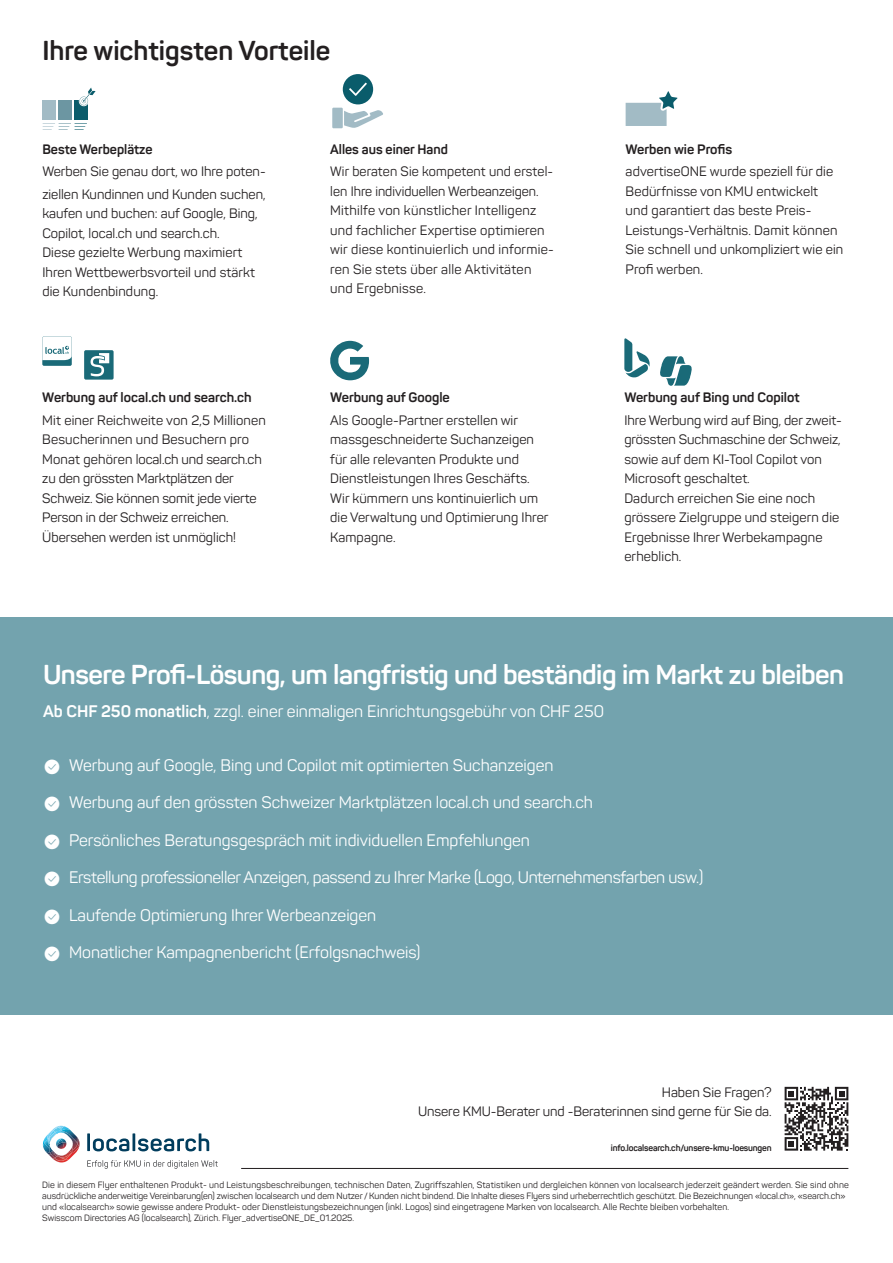
<style>
.page{position:relative;width:893px;height:1263px;background:#fff}
.page>*{position:absolute;margin:0;border:0;box-sizing:border-box;transform-origin:0 0}
.t1{font:700 27px "Panton";letter-spacing:-.02em;color:#fff}
.t2{font:700 27px "Panton";color:#231f20}
.t3{font:16.5px "Panton";color:#fff}
.t4{font:16.5px "Panton";letter-spacing:-.02em;color:#fff}
.t5{font:13.5px/19.5px "Panton";letter-spacing:.01em;color:#231f20}
.t6{font:700 13.5px "Panton";color:#231f20}
.t7{font:9px/10.8px "Panton";letter-spacing:.01em;color:#231f20}
.t8{font:700 9px "Panton";letter-spacing:-.02em;color:#231f20}
.s1{font-weight:700}
</style>
<div class="page">
<div style="left:0;top:617px;width:893px;height:398px;background:#73a3ae"></div>
<div style="left:43px;top:101px;width:13px;height:19px;background:#a2bbc5"></div>
<div style="left:59px;top:101px;width:13px;height:19px;background:#6c96a2"></div>
<div style="left:74px;top:101px;width:14px;height:19px;background:#0a5c6b"></div>
<svg style="left:43px;top:123px;width:44px;height:7px"></svg>
<svg style="left:79px;top:88px;width:17px;height:17px"></svg>
<svg style="left:626px;top:91px;width:51px;height:35px"></svg>
<svg style="left:344px;top:110px;width:39px;height:18px"></svg>
<div style="left:332px;top:108px;width:11px;height:20px;background:#a2bbc5"></div>
<svg style="left:87px;top:1160px;width:131px;height:9px"></svg>
<hr style="left:87px;top:1133px;width:3px;height:18px;background:#013d5d">
<svg style="left:93px;top:1138px;width:36px;height:13px"></svg>
<hr style="left:132px;top:1133px;width:3px;height:18px;background:#013d5d">
<svg style="left:138px;top:1133px;width:71px;height:18px"></svg>
<svg style="left:42px;top:1126px;width:38px;height:36px"></svg>
<svg style="left:785px;top:1087px;width:63px;height:63px"></svg>
<hr style="left:241px;top:1168px;width:607px;height:1px;background:#231f20">
<svg style="left:624px;top:338px;width:26px;height:39px"></svg>
<svg style="left:660px;top:356px;width:32px;height:30px"></svg>
<svg style="left:330px;top:341px;width:39px;height:39px"></svg>
<svg style="left:42px;top:336px;width:30px;height:30px"></svg>
<svg style="left:84px;top:350px;width:30px;height:30px"></svg>
<svg style="left:343px;top:74px;width:30px;height:30px"></svg>
<h1 class="t2" style="left:42px;top:34px;width:290px">Ihre wichtigsten Vorteile</h1>
<p class="t6" style="left:42px;top:140px;width:112px">Beste Werbeplätze</p>
<p class="t5" style="left:42px;top:160px;width:225px;line-height:22.5px">Werben Sie genau dort, wo Ihre poten&shy;ziellen Kundinnen und Kunden suchen,</p>
<p class="t5" style="left:42px;top:203px;width:217px">kaufen und buchen: auf Google, Bing,<br>Copilot, local.ch und search.ch.<br>Diese gezielte Werbung maximiert<br>Ihren Wettbewerbsvorteil und stärkt die Kundenbindung.</p>
<p class="t6" style="left:42px;top:389px;width:211px">Werbung auf local.ch und search.ch</p>
<p class="t5" style="left:42px;top:410px;width:225px">Mit einer Reichweite von 2,5 Millionen Besucherinnen und Besuchern pro Monat gehören local.ch und search.ch zu den grössten Marktplätzen der Schweiz. Sie können somit jede vierte Person in der Schweiz erreichen.<br>Übersehen werden ist unmöglich!</p>
<p class="t6" style="left:330px;top:140px;width:119px">Alles aus einer Hand</p>
<p class="t5" style="left:330px;top:161px;width:225px">Wir beraten Sie kompetent und erstel&shy;len Ihre individuellen Werbeanzeigen.<br>Mithilfe von künstlicher Intelligenz und fachlicher Expertise optimieren wir diese kontinuierlich und informie&shy;ren Sie stets über alle Aktivitäten und Ergebnisse.</p>
<p class="t6" style="left:330px;top:389px;width:121px">Werbung auf Google</p>
<p class="t5" style="left:330px;top:410px;width:220px">Als Google-Partner erstellen wir massgeschneiderte Suchanzeigen für alle relevanten Produkte und<br>Dienstleistungen Ihres Geschäfts.<br>Wir kümmern uns kontinuierlich um die Verwaltung und Optimierung Ihrer<br>Kampagne.</p>
<p class="t6" style="left:626px;top:140px;width:108px">Werben wie Profis</p>
<p class="t5" style="left:626px;top:161px;width:219px">advertiseONE wurde speziell für die<br>Bedürfnisse von KMU entwickelt und garantiert das beste Preis-<br>Leistungs-Verhältnis. Damit können<br>Sie schnell und unkompliziert wie ein<br>Profi werben.</p>
<p class="t6" style="left:624px;top:389px;width:177px">Werbung auf Bing und Copilot</p>
<p class="t5" style="left:624px;top:410px;width:219px">Ihre Werbung wird auf Bing, der zweit&shy;grössten Suchmaschine der Schweiz, sowie auf dem KI-Tool Copilot von<br>Microsoft geschaltet.<br>Dadurch erreichen Sie eine noch grössere Zielgruppe und steigern die<br>Ergebnisse Ihrer Werbekampagne erheblich.</p>
<h1 class="t1" style="left:43px;top:657px;width:802px">Unsere Profi-Lösung, um langfristig und beständig im Markt zu bleiben</h1>
<p class="t3" style="left:43px;top:701px;width:562px"><span class="s1">Ab CHF 250 monatlich</span>, zzgl. einer einmaligen Einrichtungsgebühr von CHF 250</p>
<p class="t3" style="left:69px;top:755px;width:486px">Werbung auf Google, Bing und Copilot mit optimierten Suchanzeigen</p>
<p class="t3" style="left:69px;top:792px;width:525px">Werbung auf den grössten Schweizer Marktplätzen local.ch und search.ch</p>
<p class="t3" style="left:69px;top:830px;width:462px">Persönliches Beratungsgespräch mit individuellen Empfehlungen</p>
<p class="t4" style="left:69px;top:867px;width:636px">Erstellung professioneller Anzeigen, passend zu Ihrer Marke (Logo, Unternehmensfarben usw.)</p>
<p class="t3" style="left:69px;top:905px;width:309px">Laufende Optimierung Ihrer Werbeanzeigen</p>
<p class="t3" style="left:69px;top:942px;width:353px">Monatlicher Kampagnenbericht (Erfolgsnachweis)</p>
<p class="t5" style="left:418px;top:1082px;width:355px;text-align:right">Haben Sie Fragen?<br>Unsere KMU-Berater und -Beraterinnen sind gerne für Sie da.</p>
<p class="t8" style="left:611px;top:1142px;width:162px">info.localsearch.ch/unsere-kmu-loesungen</p>
<p class="t7" style="left:42px;top:1180px;width:808px">Die in diesem Flyer enthaltenen Produkt- und Leistungsbeschreibungen, technischen Daten, Zugriffszahlen, Statistiken und dergleichen können von localsearch jederzeit geändert werden. Sie sind ohne ausdrückliche anderweitige Vereinbarung(en) zwischen localsearch und dem Nutzer / Kunden nicht bindend. Die Inhalte dieses Flyers sind urheberrechtlich geschützt. Die Bezeichnungen «local.ch», «search.ch» und «localsearch» sowie gewisse andere Produkt- oder Dienstleistungsbezeichnungen (inkl. Logos) sind eingetragene Marken von localsearch. Alle Rechte bleiben vorbehalten.<br>Swisscom Directories AG (localsearch), Zürich. Flyer_advertiseONE_DE_01.2025.</p>
</div>
